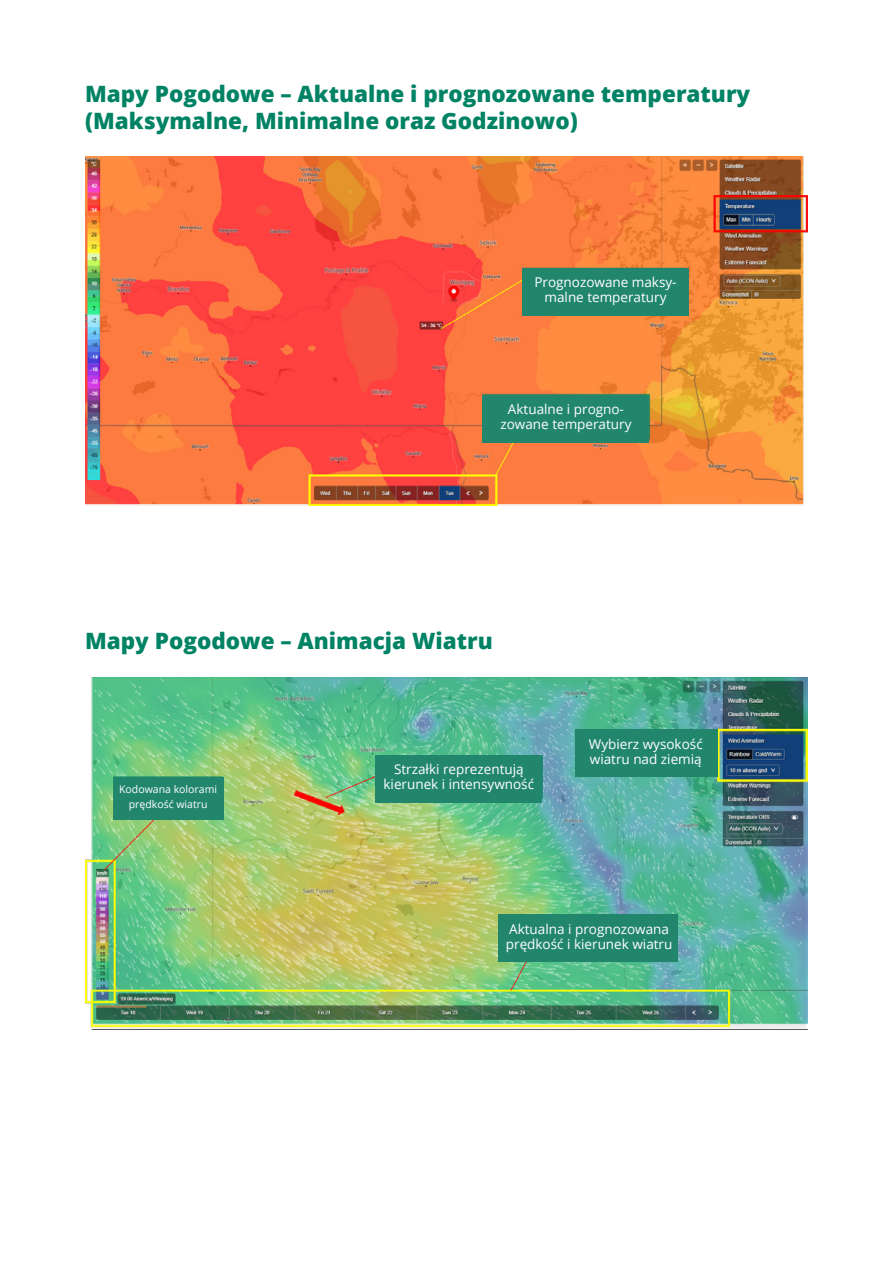
<style>
.page{position:relative;width:893px;height:1263px;background:#fff}
.page>*{position:absolute;margin:0;border:0;box-sizing:border-box;transform-origin:0 0}
.t1{font:800 22.5px/27px "Open Sans";color:#008364}
.t2{font:13.5px/15px "Open Sans";color:#fff;text-align:center}
.t3{font:10.5px/15px "Open Sans";color:#fff;text-align:center}
</style>
<div class="page">
<img style="left:85px;top:156px;width:723px;height:349px">
<img style="left:85px;top:677px;width:723px;height:352px">
<div style="left:522px;top:268px;width:167px;height:47px;background:#22866d"></div>
<div style="left:483px;top:395px;width:166px;height:47px;background:#22866d"></div>
<div style="left:375px;top:755px;width:167px;height:47px;background:#22866d"></div>
<div style="left:113px;top:777px;width:110px;height:43px;background:#22866d"></div>
<div style="left:498px;top:915px;width:179px;height:47px;background:#22866d"></div>
<div style="left:575px;top:730px;width:142px;height:47px;background:#22866d"></div>
<h1 class="t1" style="left:85px;top:79px;width:667px">Mapy Pogodowe – Aktualne i prognozowane temperatury (Maksymalne, Minimalne oraz Godzinowo)</h1>
<p class="t2" style="left:534px;top:274px;width:144px">Prognozowane maksy&shy;malne temperatury</p>
<p class="t2" style="left:500px;top:402px;width:132px">Aktualne i progno&shy;zowane temperatury</p>
<h1 class="t1" style="left:85px;top:626px;width:409px">Mapy Pogodowe – Animacja Wiatru</h1>
<p class="t3" style="left:119px;top:781px;width:99px">Kodowana kolorami prędkość wiatru</p>
<p class="t2" style="left:383px;top:761px;width:152px">Strzałki reprezentują kierunek i intensywność</p>
<p class="t2" style="left:589px;top:736px;width:115px;text-align:left">Wybierz wysokość wiatru nad ziemią</p>
<p class="t2" style="left:506px;top:921px;width:168px;text-align:left">Aktualna i prognozowana prędkość i kierunek wiatru</p>
</div>
